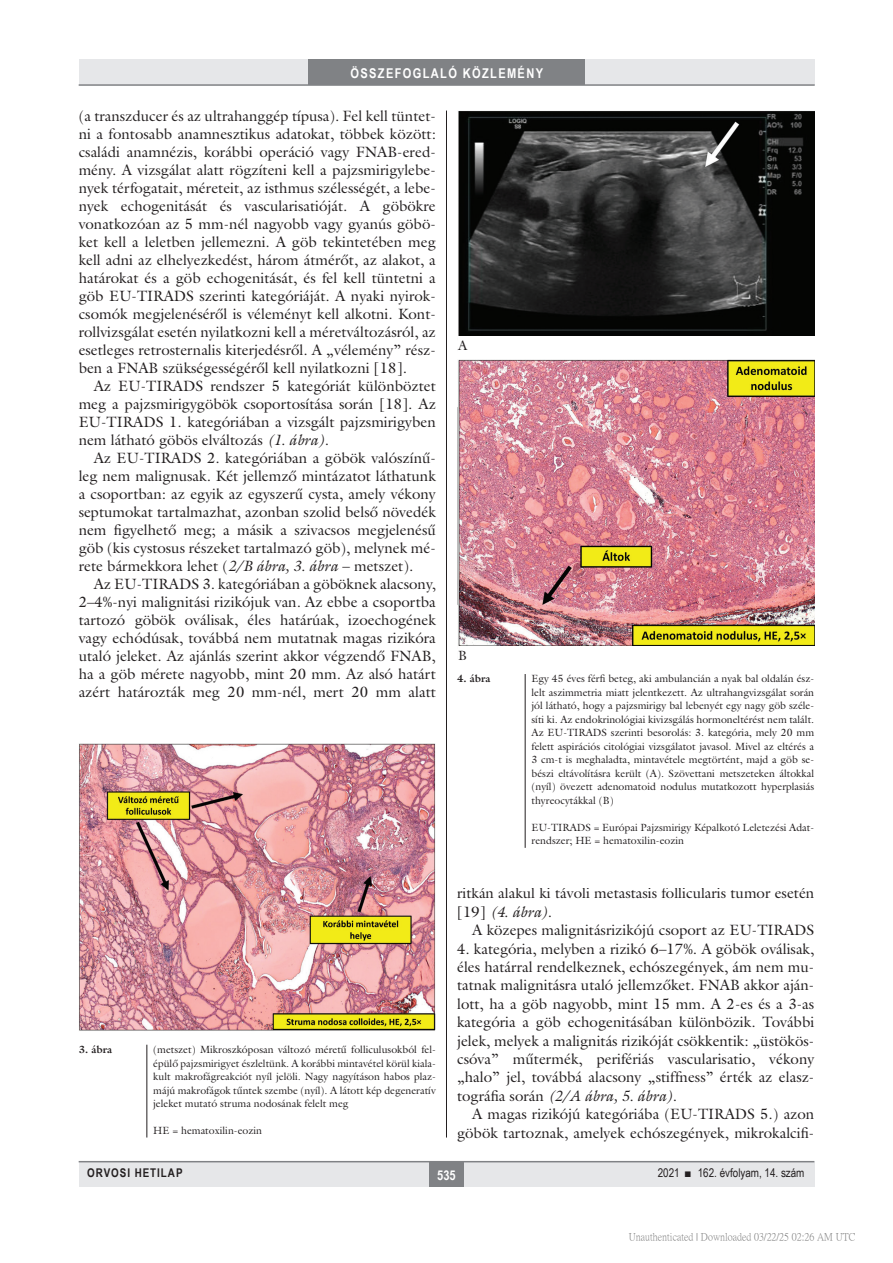
<style>
.page{position:relative;width:893px;height:1263px;background:#fff}
.page>*{position:absolute;margin:0;border:0;box-sizing:border-box;transform-origin:0 0}
.Body_Text{font:15px/18px "Galliard Reg";color:#231f20;text-align:justify}
.t1{font:700 13.5px "Arial Narrow";letter-spacing:.1em;color:#fff}
.roviditesek_cim{font:13.5px "Galliard Reg";color:#231f20}
.t2{font:12px "Arial Narrow";color:#231f20}
.t3{font:700 12px "Arial Narrow";letter-spacing:.08em;color:#231f20}
.kepalairas2{font:10.5px/13.5px "Galliard Reg";color:#231f20}
.t4{font:10.5px "P Ming Li U";color:rgb(0 0 0/.5)}
.kepalairas1{font:700 10.5px "Galliard Reg";color:#231f20}
.s1{font-style:italic}
</style>
<div class="page">
<div style="left:79px;top:1161px;width:735px;height:25px;background:#e6e7e9"></div>
<div style="left:429px;top:1161px;width:34px;height:25px;background:#808285"></div>
<hr style="left:79px;top:1161px;width:735px;height:1px;background:#808285">
<div style="left:79px;top:60px;width:735px;height:25px;background:#e6e7e9"></div>
<div style="left:308px;top:60px;width:277px;height:25px;background:#808285"></div>
<hr style="left:79px;top:84px;width:736px;height:2px;background:#808285">
<hr style="left:446px;top:111px;width:1px;height:1026px;background:#231f20">
<img style="left:79px;top:743px;width:357px;height:288px">
<hr style="left:146px;top:1045px;width:1px;height:92px;background:#231f20">
<hr style="left:525px;top:674px;width:1px;height:174px;background:#231f20">
<img style="left:457px;top:111px;width:357px;height:535px">
<div style="left:458px;top:336px;width:356px;height:22px;background:#fff"></div>
<p class="t1" style="left:350px;top:63px;width:194px">ÖSSZEFOGLALÓ KÖZLEMÉNY</p>
<p class="Body_Text" style="left:79px;top:107px;width:359px">(a transzducer és az ultrahanggép típusa). Fel kell tüntet&shy;ni a fontosabb anamnesztikus adatokat, többek között: családi anamnézis, korábbi operáció vagy FNAB-ered&shy;mény. A vizsgálat alatt rögzíteni kell a pajzsmirigylebe&shy;nyek térfogatait, méreteit, az isthmus szélességét, a lebe&shy;nyek echogenitását és vascularisatióját. A göbökre vonatkozóan az 5 mm-nél nagyobb vagy gyanús göbö&shy;ket kell a leletben jellemezni. A göb tekintetében meg kell adni az elhelyezkedést, három átmérőt, az alakot, a határokat és a göb echogenitását, és fel kell tüntetni a göb EU-TIRADS szerinti kategóriáját. A nyaki nyirok&shy;csomók megjelenéséről is véleményt kell alkotni. Kont&shy;rollvizsgálat esetén nyilatkozni kell a méretváltozásról, az esetleges retrosternalis kiterjedésről. A „vélemény” rész&shy;ben a FNAB szükségességéről kell nyilatkozni [18].</p>
<p class="Body_Text" style="left:79px;top:377px;width:359px;text-indent:15px">Az EU-TIRADS rendszer 5 kategóriát különböztet meg a pajzsmirigygöbök csoportosítása során [18]. Az EU-TIRADS 1. kategóriában a vizsgált pajzsmirigyben nem látható göbös elváltozás <span class="s1">(1. ábra)</span>.</p>
<p class="Body_Text" style="left:79px;top:449px;width:359px;text-indent:15px">Az EU-TIRADS 2. kategóriában a göbök valószínű&shy;leg nem malignusak. Két jellemző mintázatot láthatunk a csoportban: az egyik az egyszerű cysta, amely vékony septumokat tartalmazhat, azonban szolid belső növedék nem figyelhető meg; a másik a szivacsos megjelenésű göb (kis cystosus részeket tartalmazó göb), melynek mé&shy;rete bármekkora lehet (<span class="s1">2/B ábra, 3. ábra</span> – metszet).</p>
<p class="Body_Text" style="left:79px;top:575px;width:359px;text-indent:15px">Az EU-TIRADS 3. kategóriában a göböknek alacsony, 2–4%-nyi malignitási rizikójuk van. Az ebbe a csoportba tartozó göbök oválisak, éles határúak, izoechogének vagy echódúsak, továbbá nem mutatnak magas rizikóra utaló jeleket. Az ajánlás szerint akkor végzendő FNAB, ha a göb mérete nagyobb, mint 20 mm. Az alsó határt azért határozták meg 20 mm-nél, mert 20 mm alatt</p>
<p class="roviditesek_cim" style="left:458px;top:337px;width:11px">A</p>
<p class="roviditesek_cim" style="left:458px;top:647px;width:10px">B</p>
<p class="kepalairas1" style="left:457px;top:672px;width:35px">4. ábra</p>
<p class="kepalairas2" style="left:531px;top:672px;width:284px">Egy 45 éves férfi beteg, aki ambulancián a nyak bal oldalán ész&shy;lelt aszimmetria miatt jelentkezett. Az ultrahangvizsgálat során jól látható, hogy a pajzsmirigy bal lebenyét egy nagy göb széle&shy;síti ki. Az endokrinológiai kivizsgálás hormoneltérést nem talált.<br>Az EU-TIRADS szerinti besorolás: 3. kategória, mely 20 mm felett aspirációs citológiai vizsgálatot javasol. Mivel az eltérés a 3 cm-t is meghaladta, mintavétele megtörtént, majd a göb se&shy;bészi eltávolításra került (A). Szövettani metszeteken áltokkal (nyíl) övezett adenomatoid nodulus mutatkozott hyperplasiás thyreocytákkal (B)</p>
<p class="kepalairas2" style="left:531px;top:820px;width:284px">EU-TIRADS = Európai Pajzsmirigy Képalkotó Leletezési Adat&shy;rendszer; HE = hematoxilin-eozin</p>
<p class="kepalairas1" style="left:79px;top:1043px;width:35px">3. ábra</p>
<p class="kepalairas2" style="left:153px;top:1043px;width:284px;text-align:justify">(metszet) Mikroszkóposan változó méretű folliculusokból fel&shy;épülő pajzsmirigyet észleltünk. A korábbi mintavétel körül kiala&shy;kult makrofágreakciót nyíl jelöli. Nagy nagyításon habos plaz&shy;májú makrofágok tűntek szembe (nyíl). A látott kép degeneratív jeleket mutató struma nodosának felelt meg</p>
<p class="kepalairas2" style="left:153px;top:1124px;width:110px">HE = hematoxilin-eozin</p>
<p class="Body_Text" style="left:457px;top:884px;width:359px;line-height:18.5px">ritkán alakul ki távoli metastasis follicularis tumor esetén [19] <span class="s1">(4. ábra)</span>.</p>
<p class="Body_Text" style="left:472px;top:921px;width:344px">A közepes malignitásrizikójú csoport az EU-TIRADS</p>
<p class="Body_Text" style="left:457px;top:939px;width:359px;line-height:18.5px">4. kategória, melyben a rizikó 6–17%. A göbök oválisak, éles határral rendelkeznek, echószegények, ám nem mu&shy;tatnak malignitásra utaló jellemzőket. FNAB akkor aján&shy;lott, ha a göb nagyobb, mint 15 mm. A 2-es és a 3-as kategória a göb echogenitásában különbözik. További jelek, melyek a malignitás rizikóját csökkentik: „üstökös&shy;csóva” műtermék, perifériás vascularisatio, vékony „halo” jel, továbbá alacsony „stiffness” érték az elasz&shy;tográfia során <span class="s1">(2/A ábra, 5. ábra)</span>.</p>
<p class="Body_Text" style="left:457px;top:1104px;width:359px;line-height:18.5px;text-align:right">A magas rizikójú kategóriába (EU-TIRADS 5.) azon göbök tartoznak, amelyek echószegények, mikrokalcifi-</p>
<p class="t3" style="left:87px;top:1164px;width:97px">ORVOSI HETILAP</p>
<p class="t1" style="left:437px;top:1165px;width:20px">535</p>
<p class="t2" style="left:658px;top:1164px;width:148px">2021 ■ 162. évfolyam, 14. szám</p>
<p class="t4" style="left:629px;top:1232px;width:228px">Unauthenticated | Downloaded 03/22/25 02:26 AM UTC</p>
</div>
